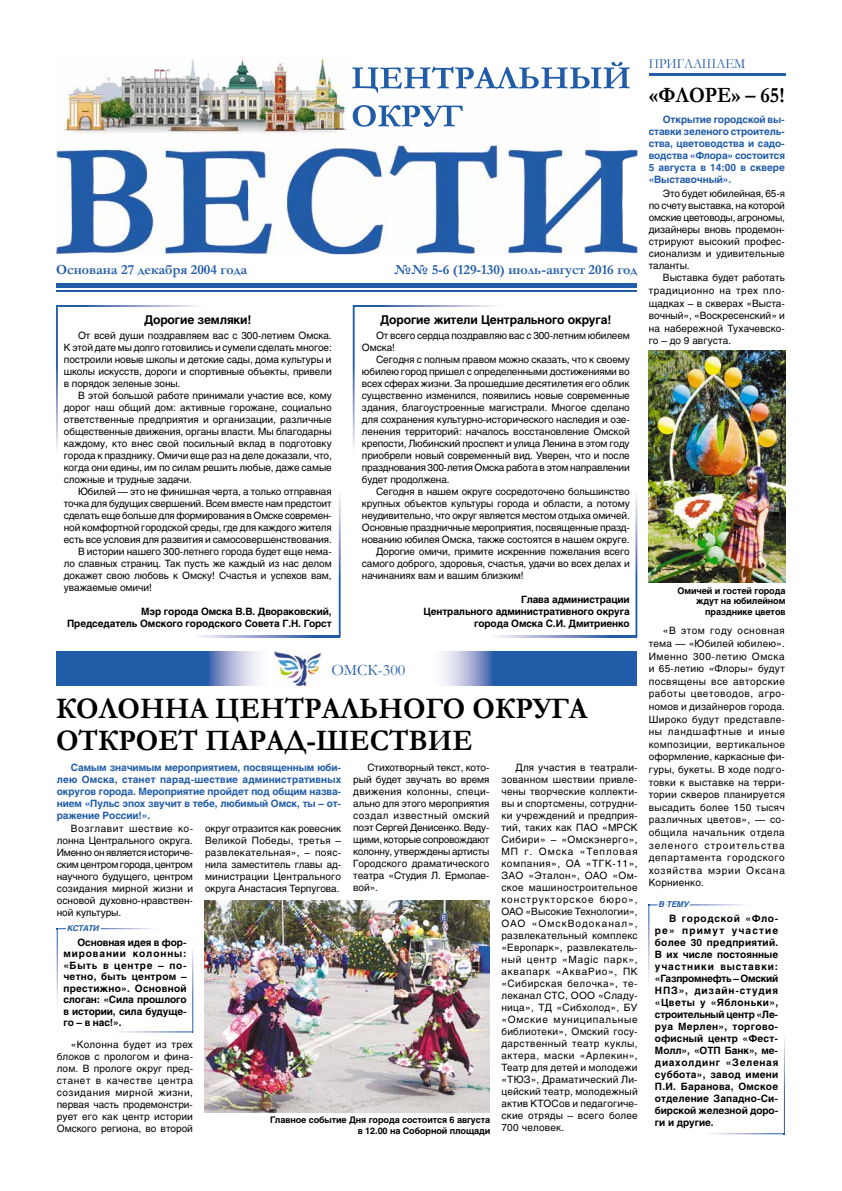
<style>
.page{position:relative;width:842px;height:1191px;background:#fff}
.page>*{position:absolute;margin:0;border:0;box-sizing:border-box;transform-origin:0 0}
.t1{font:700 30px/32px "Garamond";color:#000;scale:.95 1}
.t2{font:700 22px "Garamond";color:#000;scale:.91 1}
.t3{font:16px "Garamond";color:#215ca8}
.t4{font:700 14px "Garamond";color:#215ca8}
.t5{font:14px "Garamond";color:#215ca8;scale:.96 1}
.t6{font:700 12px "Helios";letter-spacing:-.01em;color:#000}
.t7{font:10px/12px "Helios";letter-spacing:-.01em;color:#000;text-align:justify}
.t8{font:700 10px/12px "Helios";letter-spacing:-.01em;color:#000;text-align:right}
.t9{font:700 10px/12px "Helios";letter-spacing:-.01em;color:#215ca8;text-align:justify}
.t10{font:700 9px/10.5px "Helios";letter-spacing:-.01em;color:#000;text-align:right}
.t11{font:italic 700 8px "Helios";letter-spacing:-.01em;color:#215ca8}
</style>
<div class="page">
<hr style="left:56px;top:283px;width:581px;height:4px;background:#215ca8">
<hr style="left:56px;top:290px;width:581px;height:2px;background:#215ca8">
<img style="left:57px;top:58px;width:580px;height:196px">
<img style="left:352px;top:62px;width:278px;height:31px">
<img style="left:353px;top:105px;width:110px;height:22px">
<hr style="left:649px;top:73px;width:136px;height:1px;background:#215ca8">
<hr style="left:649px;top:75px;width:136px;height:1px;background:#215ca8">
<svg style="left:58px;top:305px;width:141px;height:2px"></svg>
<svg style="left:56px;top:305px;width:2px;height:145px"></svg>
<svg style="left:199px;top:635px;width:140px;height:2px"></svg>
<svg style="left:339px;top:494px;width:2px;height:143px"></svg>
<svg style="left:355px;top:305px;width:140px;height:2px"></svg>
<svg style="left:353px;top:305px;width:2px;height:145px"></svg>
<svg style="left:496px;top:635px;width:139px;height:2px"></svg>
<svg style="left:635px;top:494px;width:2px;height:143px"></svg>
<svg style="left:648px;top:904px;width:137px;height:231px"></svg>
<img style="left:649px;top:350px;width:136px;height:232px">
<img style="left:57px;top:650px;width:265px;height:37px">
<img style="left:443px;top:651px;width:194px;height:35px">
<img style="left:204px;top:901px;width:285px;height:211px">
<svg style="left:57px;top:928px;width:136px;height:104px"></svg>
<h3 class="t4" style="left:56px;top:260px;width:193px">Основана 27 декабря 2004 года</h3>
<h3 class="t4" style="left:394px;top:260px;width:244px">№№ 5-6 (129-130) июль-август 2016 год</h3>
<p class="t6" style="left:144px;top:313px;width:109px">Дорогие земляки!</p>
<p class="t7" style="left:64px;top:329px;width:269px;text-indent:14px">От всей души поздравляем вас с 300-летием Омска.<br>К этой дате мы долго готовились и сумели сделать многое: построили новые школы и детские сады, дома культуры и школы искусств, дороги и спортивные объекты, привели в порядок зеленые зоны.</p>
<p class="t7" style="left:64px;top:389px;width:269px;text-indent:14px">В этой большой работе принимали участие все, кому дорог наш общий дом: активные горожане, социально ответственные предприятия и организации, различные общественные движения, органы власти. Мы благодарны каждому, кто внес свой посильный вклад в подготовку города к празднику. Омичи еще раз на деле доказали, что, когда они едины, им по силам решить любые, даже самые сложные и трудные задачи.</p>
<p class="t7" style="left:78px;top:485px;width:255px">Юбилей — это не финишная черта, а только отправная</p>
<p class="t7" style="left:64px;top:497px;width:269px">точка для будущих свершений. Всем вместе нам предстоит</p>
<p class="t7" style="left:64px;top:509px;width:269px">сделать еще больше для формирования в Омске современ-</p>
<p class="t7" style="left:64px;top:521px;width:269px">ной комфортной городской среды, где для каждого жителя</p>
<p class="t7" style="left:64px;top:533px;width:269px">есть все условия для развития и самосовершенствования.</p>
<p class="t7" style="left:78px;top:545px;width:255px">В истории нашего 300-летнего города будет еще нема-</p>
<p class="t7" style="left:64px;top:557px;width:269px">ло славных страниц. Так пусть же каждый из нас делом</p>
<p class="t7" style="left:64px;top:569px;width:269px">докажет свою любовь к Омску! Счастья и успехов вам,</p>
<p class="t7" style="left:64px;top:581px;width:89px">уважаемые омичи!</p>
<p class="t8" style="left:67px;top:605px;width:266px">Мэр города Омска В.В. Двораковский,<br>Председатель Омского городского Совета Г.Н. Горст</p>
<p class="t6" style="left:380px;top:313px;width:233px">Дорогие жители Центрального округа!</p>
<p class="t7" style="left:362px;top:329px;width:269px;text-indent:14px">От всего сердца поздравляю вас с 300-летним юбилеем<br>Омска!</p>
<p class="t7" style="left:362px;top:353px;width:269px;text-indent:14px">Сегодня с полным правом можно сказать, что к своему юбилею город пришел с определенными достижениями во всех сферах жизни. За прошедшие десятилетия его облик существенно изменился, появились новые современные здания, благоустроенные магистрали. Многое сделано для сохранения культурно-исторического наследия и озе&shy;ленения территорий: началось восстановление Омской крепости, Любинский проспект и улица Ленина в этом году приобрели новый современный вид. Уверен, что и после празднования 300-летия Омска работа в этом направлении будет продолжена.</p>
<p class="t7" style="left:376px;top:485px;width:255px">Сегодня в нашем округе сосредоточено большинство</p>
<p class="t7" style="left:362px;top:497px;width:269px">крупных объектов культуры города и области, а потому</p>
<p class="t7" style="left:362px;top:509px;width:269px">неудивительно, что округ является местом отдыха омичей.</p>
<p class="t7" style="left:362px;top:521px;width:269px">Основные праздничные мероприятия, посвященные празд-</p>
<p class="t7" style="left:362px;top:533px;width:269px">нованию юбилея Омска, также состоятся в нашем округе.</p>
<p class="t7" style="left:376px;top:545px;width:255px">Дорогие омичи, примите искренние пожелания всего</p>
<p class="t7" style="left:362px;top:557px;width:269px">самого доброго, здоровья, счастья, удачи во всех делах и</p>
<p class="t7" style="left:362px;top:569px;width:163px">начинаниях вам и вашим близким!</p>
<p class="t8" style="left:423px;top:593px;width:208px">Глава администрации<br>Центрального административного округа города Омска С.И. Дмитриенко</p>
<h3 class="t3" style="left:331px;top:659px;width:76px">ОМСК-300</h3>
<h1 class="t1" style="left:56px;top:692px;width:561px">КОЛОННА ЦЕНТРАЛЬНОГО ОКРУГА<br>ОТКРОЕТ ПАРАД-ШЕСТВИЕ</h1>
<p class="t9" style="left:57px;top:761px;width:286px;text-indent:14px">Самым значимым мероприятием, посвященным юби&shy;лею Омска, станет парад-шествие административных округов города. Мероприятие пройдет под общим назва&shy;нием «Пульс эпох звучит в тебе, любимый Омск, ты – от&shy;ражение России!».</p>
<p class="t7" style="left:57px;top:822px;width:138px;text-indent:14px">Возглавит шествие ко&shy;лонна Центрального округа.<br>Именно он является историче&shy;ским центром города, центром научного будущего, центром созидания мирной жизни и основой духовно-нравствен&shy;ной культуры.</p>
<p class="t7" style="left:353px;top:761px;width:138px;text-indent:14px">Стихотворный текст, кото&shy;рый будет звучать во время движения колонны, специ&shy;ально для этого мероприятия создал известный омский поэт Сергей Денисенко. Веду&shy;щими, которые сопровождают колонну, утверждены артисты Городского драматического театра «Студия Л. Ермолае&shy;вой».</p>
<p class="t7" style="left:501px;top:761px;width:138px;text-indent:14px">Для участия в театрали&shy;зованном шествии привле&shy;чены творческие коллекти&shy;вы и спортсмены, сотрудни&shy;ки учреждений и предприя&shy;тий, таких как ПАО «МРСК Сибири» – «Омскэнерго», МП г. Омска «Тепловая компания», ОА «ТГК-11», ЗАО «Эталон», ОАО «Ом&shy;ское машиностроительное конструкторское бюро», ОАО «Высокие Технологии», ОАО «ОмскВодоканал», развлекательный комплекс «Европарк», развлекатель&shy;ный центр «Magic парк», аквапарк «АкваРио», ПК «Сибирская белочка», те&shy;леканал СТС, ООО «Сладу&shy;ница», ТД «Сибхолод», БУ «Омские муниципальные библиотеки», Омский госу&shy;дарственный театр куклы, актера, маски «Арлекин», Театр для детей и молодежи «ТЮЗ», Драматический Ли&shy;цейский театр, молодежный актив КТОСов и педагогиче&shy;ские отряды – всего более 700 человек.</p>
<p class="t7" style="left:205px;top:822px;width:138px">округ отразится как ровесник Великой Победы, третья – развлекательная», – пояс&shy;нила заместитель главы ад&shy;министрации Центрального округа Анастасия Терпугова.</p>
<p class="t11" style="left:67px;top:923px;width:33px">КСТАТИ</p>
<p class="t8" style="left:63px;top:936px;width:125px;line-height:11.5px;text-align:justify;text-indent:14px">Основная идея в фор&shy;мировании колонны: «Быть в центре – по&shy;четно, быть центром – престижно». Основной слоган: «Сила прошлого в истории, сила будуще&shy;го – в нас!».</p>
<p class="t7" style="left:57px;top:1038px;width:138px;text-indent:14px">«Колонна будет из трех блоков с прологом и фина&shy;лом. В прологе округ пред&shy;станет в качестве центра созидания мирной жизни, первая часть продемонстри&shy;рует его как центр истории Омского региона, во второй</p>
<p class="t10" style="left:270px;top:1114px;width:222px;line-height:10.8px">Главное событие Дня города состоится 6 августа в 12.00 на Соборной площади</p>
<h3 class="t5" style="left:649px;top:54px;width:102px">ПРИГЛАШАЕМ</h3>
<h2 class="t2" style="left:649px;top:80px;width:150px">«ФЛОРЕ» – 65!</h2>
<p class="t9" style="left:649px;top:114px;width:138px;text-indent:14px">Открытие городской вы&shy;ставки зеленого строитель&shy;ства, цветоводства и садо&shy;водства «Флора» состоится 5 августа в 14:00 в сквере «Выставочный».</p>
<p class="t7" style="left:649px;top:187px;width:138px;text-indent:14px">Это будет юбилейная, 65-я по счету выставка, на которой омские цветоводы, агрономы, дизайнеры вновь продемон&shy;стрируют высокий профес&shy;сионализм и удивительные таланты.</p>
<p class="t7" style="left:649px;top:271px;width:138px;line-height:12.6px;text-indent:14px">Выставка будет работать традиционно на трех пло&shy;щадках – в скверах «Выста&shy;вочный», «Воскресенский» и на набережной Тухачевско&shy;го – до 9 августа.</p>
<p class="t10" style="left:677px;top:585px;width:110px">Омичей и гостей города ждут на юбилейном празднике цветов</p>
<p class="t7" style="left:649px;top:624px;width:138px;line-height:12.6px;text-indent:14px">«В этом году основная тема — «Юбилей юбилею».<br>Именно 300-летию Омска и 65-летию «Флоры» будут посвящены все авторские работы цветоводов, агро&shy;номов и дизайнеров города.<br>Широко будут представле&shy;ны ландшафтные и иные композиции, вертикальное оформление, каркасные фи&shy;гуры, букеты. В ходе подго&shy;товки к выставке на терри&shy;тории скверов планируется высадить более 150 тысяч различных цветов», — со&shy;общила начальник отдела зеленого строительства департамента городского хозяйства мэрии Оксана Корниенко.</p>
<p class="t11" style="left:659px;top:899px;width:32px">В ТЕМУ</p>
<p class="t8" style="left:655px;top:912px;width:125px;text-align:justify;text-indent:14px">В городской «Фло&shy;ре» примут участие более 30 предприятий.<br>В их числе постоянные участники выставки: «Газпромнефть – Омский НПЗ», дизайн-студия «Цветы у «Яблоньки», строительный центр «Ле&shy;руа Мерлен», торгово&shy;офисный центр «Фест-Молл», «ОТП Банк», ме&shy;диахолдинг «Зеленая суббота», завод имени П.И. Баранова, Омское отделение Западно-Си&shy;бирской железной доро&shy;ги и другие.</p>
</div>
